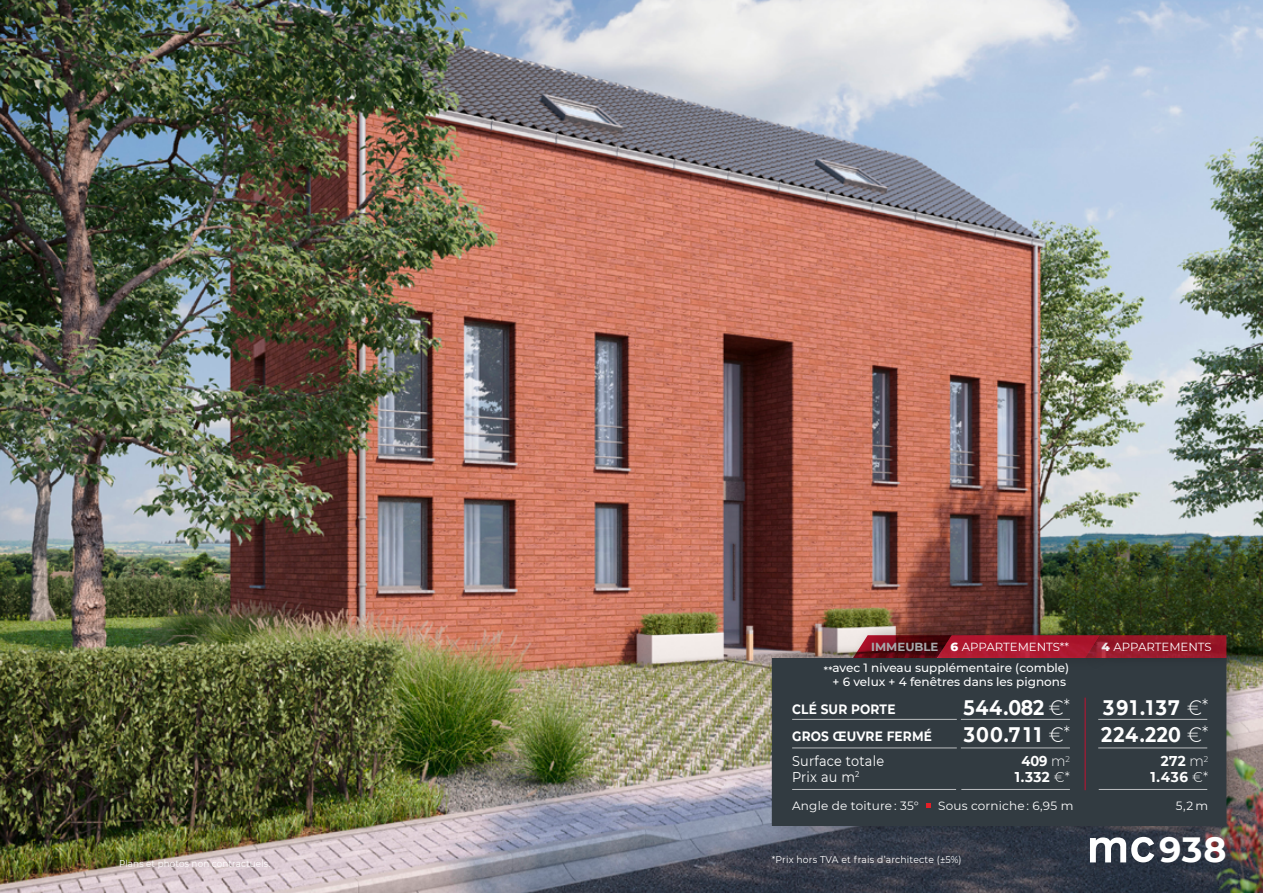
<style>
.page{position:relative;width:1263px;height:893px;background:#fff}
.page>*{position:absolute;margin:0;border:0;box-sizing:border-box;transform-origin:0 0}
.t1{font:700 34.95px "Montserrat";color:#fff}
.t2{font:700 21px/27px "Montserrat";letter-spacing:.04em;color:#fff;scale:.9 1}
.t3{font:700 21px/27px "Montserrat";letter-spacing:.06em;color:#fff;scale:.9 1}
.t4{font:14.25px/15.9px "Montserrat";letter-spacing:.02em;color:#fff;scale:.9 1}
.t5{font:700 14.25px/15.9px "Montserrat";letter-spacing:.025em;color:#fff;text-align:center;scale:.92 1}
.t6{font:700 14.25px/15.9px "Montserrat";letter-spacing:.025em;color:#fff;text-align:right;scale:.95 1}
.t7{font:700 13.5px/27px "Montserrat";letter-spacing:.015em;color:#fff;scale:.9 1}
.t8{font:500 12px/13.5px "Montserrat";color:#fff;text-align:center}
.t9{font:12px "Montserrat";letter-spacing:.015em;color:#fff}
.t10{font:11.7px "Montserrat";color:#fff}
.t11{font:9.75px "Montserrat";letter-spacing:.015em;color:#fff;scale:.95 1}
.t12{font:9.75px "Montserrat";letter-spacing:.015em;color:#fff;scale:.9 1}
.s1{font-weight:700;color:#a7a9ac}
.s2{font-weight:800;font-size:12px}
.s3{font-weight:300}
.s4{font-weight:300;font-size:18px}
</style>
<div class="page">
<img style="left:0;top:0;width:1263px;height:893px">
<div style="left:766px;top:643px;width:483px;height:198px;background:#000;opacity:.24"></div>
<div style="left:772px;top:658px;width:454px;height:168px;background:#323b41"></div>
<hr style="left:792px;top:719px;width:165px;height:1px;background:#bcbec0">
<hr style="left:792px;top:748px;width:165px;height:1px;background:#bcbec0">
<hr style="left:792px;top:789px;width:164px;height:1px;background:#bcbec0">
<div style="left:848px;top:620px;width:125px;height:53px;background:#000;opacity:.24"></div>
<div style="left:1082px;top:621px;width:167px;height:51px;background:#000;opacity:.18"></div>
<hr style="left:1085px;top:698px;width:1px;height:92px;background:#c41230">
<svg style="left:926px;top:803px;width:5px;height:5px"></svg>
<div style="left:1097px;top:628px;width:136px;height:38px;background:#000;opacity:.24"></div>
<hr style="left:1098px;top:719px;width:109px;height:1px;background:#bcbec0">
<hr style="left:1098px;top:748px;width:109px;height:1px;background:#bcbec0">
<hr style="left:1099px;top:789px;width:108px;height:1px;background:#bcbec0">
<svg style="left:1090px;top:837px;width:64px;height:25px"></svg>
<hr style="left:961px;top:719px;width:109px;height:1px;background:#bcbec0">
<hr style="left:961px;top:748px;width:109px;height:1px;background:#bcbec0">
<hr style="left:961px;top:789px;width:109px;height:1px;background:#bcbec0">
<div style="left:934px;top:621px;width:187px;height:51px;background:#000;opacity:.2"></div>
<svg style="left:853px;top:635px;width:373px;height:23px;background:#941829"></svg>
<p class="t10" style="left:871px;top:639px;width:199px"><span class="s1">IMMEUBLE</span> <span class="s2">6</span> APPARTEMENTS**</p>
<p class="t8" style="left:824px;top:661px;width:247px"><sub>**</sub>avec 1 niveau supplémentaire (comble) + 6 velux + 4 fenêtres dans les pignons</p>
<p class="t7" style="left:792px;top:695px;width:157px">CLÉ SUR PORTE<br>GROS ŒUVRE FERMÉ</p>
<p class="t4" style="left:792px;top:752px;width:104px">Surface totale<br>Prix au m<sup>2</sup></p>
<h2 class="t2" style="left:963px;top:693px;width:120px">544.082 <span class="s3">€</span><span class="s4">*<br></span>300.7 11 <span class="s3">€</span><span class="s4">*</span></h2>
<p class="t5" style="left:1015px;top:753px;width:61px">409 <span class="s3">m</span><sup>2<br></sup>1.332 <span class="s3">€*</span></p>
<p class="t10" style="left:1101px;top:639px;width:112px"><span class="s2">4</span> APPARTEMENTS</p>
<h2 class="t3" style="left:1101px;top:693px;width:121px">391.137 <span class="s3">€</span><span class="s4">*<br></span>224.220 <span class="s3">€</span><span class="s4">*</span></h2>
<p class="t6" style="left:1150px;top:753px;width:62px">272 <span class="s3">m</span><sup>2<br></sup>1.436 <span class="s3">€*</span></p>
<p class="t9" style="left:792px;top:797px;width:128px">Angle de toiture : 35°</p>
<p class="t9" style="left:938px;top:797px;width:137px">Sous corniche : 6,95 m</p>
<p class="t9" style="left:1176px;top:797px;width:34px">5,2 m</p>
<p class="t12" style="left:119px;top:857px;width:169px">Plans et photos non contractuels.</p>
<p class="t11" style="left:772px;top:852px;width:201px">*Prix hors TVA et frais d’architecte (±5%)</p>
<h1 class="t1" style="left:1159px;top:825px;width:69px">938</h1>
</div>
